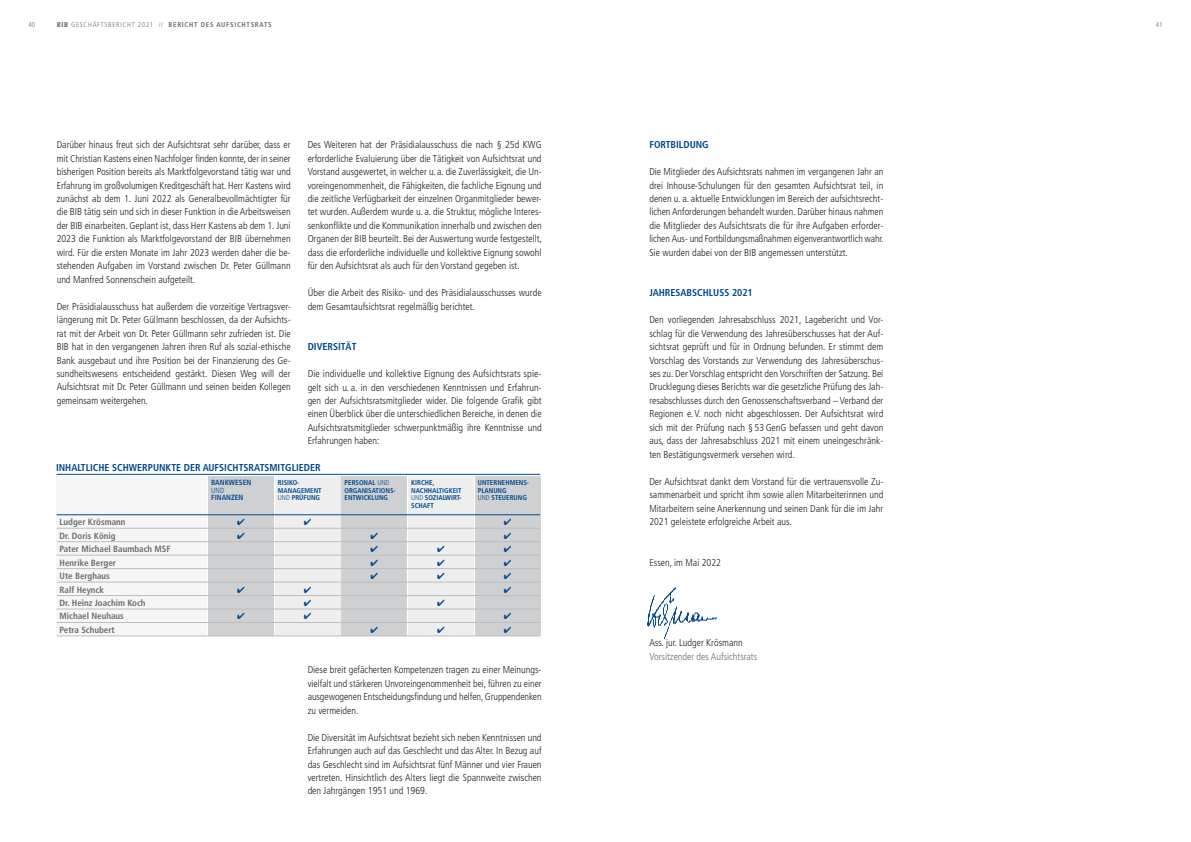
<style>
.page{position:relative;width:1191px;height:842px;background:#fff}
.page>*{position:absolute;margin:0;border:0;box-sizing:border-box;transform-origin:0 0}
.t1{font:300 condensed 10px/13.5px "Frutiger";color:#231f20;text-align:justify}
.t2{font:700 condensed 10px "Frutiger";color:#01498e}
.t3{font:300 condensed 10px "Frutiger";color:#6c6d70}
.t4{font:700 condensed 9px "Frutiger";color:#6c6d70}
.t5{font:700 condensed 7.5px "Frutiger";color:#01498e}
.t6{font:300 condensed 7.5px "Frutiger";color:#01498e}
.t7{font:700 condensed 7px/7.8px "Frutiger";color:#01498e}
.t8{font:700 condensed 7px "Frutiger";letter-spacing:.1em;color:#6c6d70}
.t9{font:300 condensed 7px "Frutiger";color:#6c6d70}
.s1{font-weight:900}
.s2{font-weight:300}
</style>
<div class="page">
<div style="left:208px;top:476px;width:66px;height:160px;background:#cfd0d2"></div>
<div style="left:342px;top:476px;width:65px;height:160px;background:#cfd0d2"></div>
<div style="left:475px;top:476px;width:65px;height:160px;background:#cfd0d2"></div>
<div style="left:275px;top:476px;width:65px;height:160px;background:#eeeeef"></div>
<div style="left:57px;top:476px;width:150px;height:160px;background:#f6f6f7"></div>
<div style="left:408px;top:476px;width:65px;height:160px;background:#eeeeef"></div>
<img style="left:647px;top:587px;width:70px;height:52px">
<hr style="left:57px;top:514px;width:483px;height:1px;background:#01498e">
<hr style="left:57px;top:528px;width:483px;height:1px;background:#bcbdc0">
<hr style="left:57px;top:541px;width:483px;height:1px;background:#bcbdc0">
<hr style="left:57px;top:555px;width:483px;height:1px;background:#bcbdc0">
<hr style="left:57px;top:568px;width:483px;height:1px;background:#bcbdc0">
<hr style="left:57px;top:582px;width:483px;height:1px;background:#bcbdc0">
<hr style="left:57px;top:595px;width:483px;height:1px;background:#bcbdc0">
<hr style="left:57px;top:609px;width:483px;height:1px;background:#bcbdc0">
<hr style="left:57px;top:622px;width:483px;height:1px;background:#bcbdc0">
<hr style="left:57px;top:636px;width:483px;height:1px;background:#bcbdc0">
<hr style="left:57px;top:474px;width:483px;height:1px;background:#01498e">
<p class="t9" style="left:28px;top:21px;width:8px">40</p>
<p class="t8" style="left:57px;top:20px;width:216px"><span class="s1">BIB</span> <span class="s2">GESCHÄFTSBERICHT 2021 //</span> BERICHT DES AUFSICHTSRATS</p>
<p class="t9" style="left:1155px;top:21px;width:8px">41</p>
<p class="t1" style="left:57px;top:138px;width:235px">Darüber hinaus freut sich der Aufsichtsrat sehr darüber, dass er mit Christian Kastens einen Nachfolger finden konnte, der in seiner bisherigen Position bereits als Marktfolgevorstand tätig war und Erfahrung im großvolumigen Kreditgeschäft hat. Herr Kastens wird zunächst ab dem 1. Juni 2022 als Generalbevollmächtigter für die BIB tätig sein und sich in dieser Funktion in die Arbeitsweisen der BIB einarbeiten. Geplant ist, dass Herr Kastens ab dem 1. Juni 2023 die Funktion als Marktfolgevorstand der BIB übernehmen wird. Für die ersten Monate im Jahr 2023 werden daher die be&shy;stehenden Aufgaben im Vorstand zwischen Dr. Peter Güllmann und Manfred Sonnenschein aufgeteilt.</p>
<p class="t1" style="left:57px;top:300px;width:235px">Der Präsidialausschuss hat außerdem die vorzeitige Vertragsver&shy;längerung mit Dr. Peter Güllmann beschlossen, da der Aufsichts&shy;rat mit der Arbeit von Dr. Peter Güllmann sehr zufrieden ist. Die BIB hat in den vergangenen Jahren ihren Ruf als sozial-ethische Bank ausgebaut und ihre Position bei der Finanzierung des Ge&shy;sundheitswesens entscheidend gestärkt. Diesen Weg will der Aufsichtsrat mit Dr. Peter Güllmann und seinen beiden Kollegen gemeinsam weitergehen.</p>
<p class="t1" style="left:308px;top:138px;width:236px">Des Weiteren hat der Präsidialausschuss die nach § 25d KWG erforderliche Evaluierung über die Tätigkeit von Aufsichtsrat und Vorstand ausgewertet, in welcher u. a. die Zuverlässigkeit, die Un&shy;voreingenommenheit, die Fähigkeiten, die fachliche Eignung und die zeitliche Verfügbarkeit der einzelnen Organmitglieder bewer&shy;tet wurden. Außerdem wurde u. a. die Struktur, mögliche Interes&shy;senkonflikte und die Kommunikation innerhalb und zwischen den Organen der BIB beurteilt. Bei der Auswertung wurde festgestellt, dass die erforderliche individuelle und kollektive Eignung sowohl für den Aufsichtsrat als auch für den Vorstand gegeben ist.</p>
<p class="t1" style="left:308px;top:286px;width:235px">Über die Arbeit des Risiko- und des Präsidialausschusses wurde dem Gesamtaufsichtsrat regelmäßig berichtet.</p>
<p class="t2" style="left:308px;top:341px;width:50px">DIVERSITÄT</p>
<p class="t1" style="left:308px;top:367px;width:235px">Die individuelle und kollektive Eignung des Aufsichtsrats spie&shy;gelt sich u. a. in den verschiedenen Kenntnissen und Erfahrun&shy;gen der Aufsichtsratsmitglieder wider. Die folgende Grafik gibt einen Überblick über die unterschiedlichen Bereiche, in denen die Aufsichtsratsmitglieder schwerpunktmäßig ihre Kenntnisse und Erfahrungen haben:</p>
<p class="t2" style="left:56px;top:462px;width:266px">INHALTLICHE SCHWERPUNKTE DER AUFSICHTSRATSMITGLIEDER</p>
<p class="t4" style="left:60px;top:517px;width:68px">Ludger Krösmann</p>
<p class="t4" style="left:60px;top:530px;width:58px">Dr. Doris König</p>
<p class="t4" style="left:60px;top:544px;width:113px">Pater Michael Baumbach MSF</p>
<p class="t4" style="left:60px;top:557px;width:58px">Henrike Berger</p>
<p class="t4" style="left:60px;top:571px;width:52px">Ute Berghaus</p>
<p class="t4" style="left:60px;top:584px;width:46px">Ralf Heynck</p>
<p class="t4" style="left:60px;top:597px;width:87px">Dr. Heinz Joachim Koch</p>
<p class="t4" style="left:60px;top:611px;width:66px">Michael Neuhaus</p>
<p class="t4" style="left:60px;top:624px;width:57px">Petra Schubert</p>
<p class="t5" style="left:211px;top:478px;width:42px">BANKWESEN</p>
<p class="t6" style="left:211px;top:486px;width:14px">UND</p>
<p class="t5" style="left:211px;top:493px;width:34px">FINANZEN</p>
<p class="t7" style="left:278px;top:478px;width:45px">RISIKO-<br>MANAGEMENT<br><span class="s2">UND</span> PRÜFUNG</p>
<p class="t7" style="left:344px;top:478px;width:53px">PERSONAL <span class="s2">UND<br></span>ORGANISATIONS-<br>ENTWICKLUNG</p>
<p class="t7" style="left:411px;top:478px;width:52px">KIRCHE,<br>NACHHALTIGKEIT<br><span class="s2">UND</span> SOZIALWIRT-<br>SCHAFT</p>
<p class="t7" style="left:478px;top:478px;width:53px">UNTERNEHMENS-<br>PLANUNG<br><span class="s2">UND</span> STEUERUNG</p>
<p class="t1" style="left:308px;top:663px;width:235px">Diese breit gefächerten Kompetenzen tragen zu einer Meinungs&shy;vielfalt und stärkeren Unvoreingenommenheit bei, führen zu einer ausgewogenen Entscheidungsfindung und helfen, Gruppendenken zu vermeiden.</p>
<p class="t1" style="left:308px;top:730px;width:235px">Die Diversität im Aufsichtsrat bezieht sich neben Kenntnissen und Erfahrungen auch auf das Geschlecht und das Alter. In Bezug auf das Geschlecht sind im Aufsichtsrat fünf Männer und vier Frauen vertreten. Hinsichtlich des Alters liegt die Spannweite zwischen den Jahrgängen 1951 und 1969.</p>
<p class="t2" style="left:649px;top:139px;width:61px">FORTBILDUNG</p>
<p class="t1" style="left:649px;top:165px;width:236px">Die Mitglieder des Aufsichtsrats nahmen im vergangenen Jahr an drei Inhouse-Schulungen für den gesamten Aufsichtsrat teil, in denen u. a. aktuelle Entwicklungen im Bereich der aufsichtsrecht&shy;lichen Anforderungen behandelt wurden. Darüber hinaus nahmen die Mitglieder des Aufsichtsrats die für ihre Aufgaben erforder&shy;lichen Aus- und Fortbildungsmaßnahmen eigenverantwortlich wahr.<br>Sie wurden dabei von der BIB angemessen unterstützt.</p>
<p class="t2" style="left:649px;top:287px;width:105px">JAHRESABSCHLUSS 2021</p>
<p class="t1" style="left:649px;top:313px;width:235px">Den vorliegenden Jahresabschluss 2021, Lagebericht und Vor&shy;schlag für die Verwendung des Jahresüberschusses hat der Auf&shy;sichtsrat geprüft und für in Ordnung befunden. Er stimmt dem Vorschlag des Vorstands zur Verwendung des Jahresüberschus&shy;ses zu. Der Vorschlag entspricht den Vorschriften der Satzung. Bei Drucklegung dieses Berichts war die gesetzliche Prüfung des Jah&shy;resabschlusses durch den Genossenschaftsverband – Verband der Regionen e. V. noch nicht abgeschlossen. Der Aufsichtsrat wird sich mit der Prüfung nach § 53 GenG befassen und geht davon aus, dass der Jahresabschluss 2021 mit einem uneingeschränk&shy;ten Bestätigungsvermerk versehen wird.</p>
<p class="t1" style="left:649px;top:475px;width:235px">Der Aufsichtsrat dankt dem Vorstand für die vertrauensvolle Zu&shy;sammenarbeit und spricht ihm sowie allen Mitarbeiterinnen und Mitarbeitern seine Anerkennung und seinen Dank für die im Jahr 2021 geleistete erfolgreiche Arbeit aus.</p>
<p class="t1" style="left:649px;top:555px;width:73px">Essen, im Mai 2022</p>
<p class="t1" style="left:649px;top:636px;width:95px">Ass. jur. Ludger Krösmann</p>
<p class="t3" style="left:649px;top:651px;width:109px">Vorsitzender des Aufsichtsrats</p>
</div>
